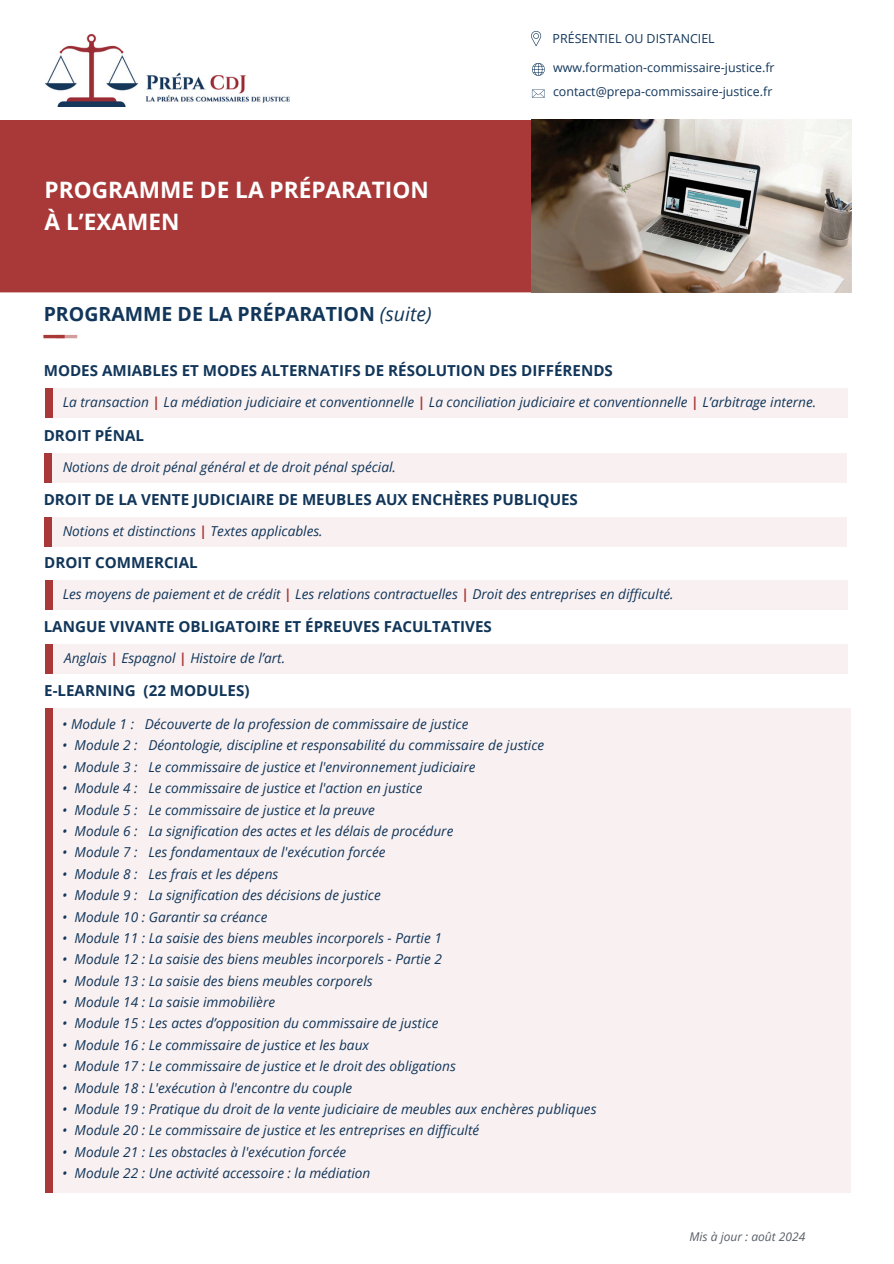
<style>
.page{position:relative;width:894px;height:1264px;background:#fff}
.page>*{position:absolute;margin:0;border:0;box-sizing:border-box;transform-origin:0 0}
.t1{font:700 22.65px/31.5px "Open Sans";color:#fff}
.t2{font:700 19.5px "Open Sans";color:#12365a}
.t3{font:700 15.15px "Open Sans";color:#12365a}
.t4{font:italic 13.65px "Open Sans";color:#12365a}
.t5{font:12.45px "Open Sans";color:#12365a}
.t6{font:italic 12px "Open Sans";color:#585f67}
.s1{font-weight:400;font-style:italic}
.s2{font-weight:700;color:#a93938}
</style>
<div class="page">
<div style="left:0;top:120px;width:531px;height:172px;background:#a93938"></div>
<hr style="left:56px;top:335px;width:21px;height:3px;background:#a93938">
<hr style="left:43px;top:335px;width:22px;height:3px;background:#a93938">
<div style="left:45px;top:388px;width:802px;height:29px;background:#f9f1f1"></div>
<div style="left:44px;top:453px;width:802px;height:30px;background:#f9f1f1"></div>
<div style="left:44px;top:517px;width:802px;height:29px;background:#f9f1f1"></div>
<div style="left:45px;top:580px;width:802px;height:30px;background:#f9f1f1"></div>
<div style="left:45px;top:644px;width:802px;height:29px;background:#f9f1f1"></div>
<svg style="left:531px;top:31px;width:10px;height:15px"></svg>
<svg style="left:532px;top:63px;width:12px;height:12px"></svg>
<svg style="left:531px;top:89px;width:13px;height:8px"></svg>
<div style="left:45px;top:388px;width:8px;height:29px;background:#a93938"></div>
<div style="left:44px;top:453px;width:8px;height:30px;background:#a93938"></div>
<div style="left:44px;top:517px;width:8px;height:29px;background:#a93938"></div>
<div style="left:45px;top:580px;width:8px;height:30px;background:#a93938"></div>
<div style="left:45px;top:644px;width:8px;height:29px;background:#a93938"></div>
<img style="left:531px;top:120px;width:320px;height:172px">
<div style="left:46px;top:708px;width:804px;height:484px;background:#f9f1f1"></div>
<div style="left:45px;top:708px;width:8px;height:484px;background:#a93938"></div>
<img style="left:45px;top:34px;width:245px;height:72px">
<p class="t1" style="left:44px;top:174px;width:385px">PROGRAMME DE LA PRÉPARATION<br>À L’EXAMEN</p>
<p class="t2" style="left:44px;top:300px;width:389px">PROGRAMME DE LA PRÉPARATION <span class="s1">(suite)</span></p>
<p class="t5" style="left:552px;top:29px;width:164px">PRÉSENTIEL OU DISTANCIEL</p>
<p class="t5" style="left:553px;top:59px;width:223px">www.formation-commissaire-justice.fr</p>
<p class="t5" style="left:553px;top:83px;width:221px">contact@prepa-commissaire-justice.fr</p>
<p class="t3" style="left:44px;top:360px;width:570px">MODES AMIABLES ET MODES ALTERNATIFS DE RÉSOLUTION DES DIFFÉRENDS</p>
<p class="t4" style="left:63px;top:393px;width:754px">La transaction <span class="s2">|</span> La médiation judiciaire et conventionnelle <span class="s2">|</span> La conciliation judiciaire et conventionnelle <span class="s2">|</span> L’arbitrage interne.</p>
<p class="t3" style="left:44px;top:425px;width:102px">DROIT PÉNAL</p>
<p class="t4" style="left:63px;top:458px;width:335px">Notions de droit pénal général et de droit pénal spécial.</p>
<p class="t3" style="left:44px;top:488px;width:535px">DROIT DE LA VENTE JUDICIAIRE DE MEUBLES AUX ENCHÈRES PUBLIQUES</p>
<h1 class="t4" style="left:63px;top:521px;width:261px">Notions et distinctions <span class="s2">|</span> Textes applicables.</h1>
<p class="t3" style="left:44px;top:552px;width:155px">DROIT COMMERCIAL</p>
<p class="t4" style="left:63px;top:585px;width:612px">Les moyens de paiement et de crédit <span class="s2">|</span> Les relations contractuelles <span class="s2">|</span> Droit des entreprises en difficulté.</p>
<p class="t3" style="left:44px;top:616px;width:449px">LANGUE VIVANTE OBLIGATOIRE ET ÉPREUVES FACULTATIVES</p>
<h2 class="t4" style="left:64px;top:648px;width:222px">Anglais <span class="s2">|</span> Espagnol <span class="s2">|</span> Histoire de l’art.</h2>
<p class="t3" style="left:44px;top:680px;width:207px">E-LEARNING (22 MODULES)</p>
<p class="t4" style="left:62px;top:714px;width:407px">• Module 1 : Découverte de la profession de commissaire de justice</p>
<p class="t4" style="left:62px;top:736px;width:483px">• Module 2 : Déontologie, discipline et responsabilité du commissaire de justice</p>
<p class="t4" style="left:62px;top:757px;width:414px">• Module 3 : Le commissaire de justice et l'environnement judiciaire</p>
<p class="t4" style="left:62px;top:778px;width:361px">• Module 4 : Le commissaire de justice et l'action en justice</p>
<p class="t4" style="left:62px;top:800px;width:314px">• Module 5 : Le commissaire de justice et la preuve</p>
<p class="t4" style="left:62px;top:821px;width:392px">• Module 6 : La signification des actes et les délais de procédure</p>
<p class="t4" style="left:62px;top:842px;width:324px">• Module 7 : Les fondamentaux de l'exécution forcée</p>
<p class="t4" style="left:62px;top:864px;width:217px">• Module 8 : Les frais et les dépens</p>
<p class="t4" style="left:62px;top:885px;width:320px">• Module 9 : La signification des décisions de justice</p>
<p class="t4" style="left:62px;top:907px;width:206px">• Module 10 : Garantir sa créance</p>
<p class="t4" style="left:62px;top:928px;width:381px">• Module 11 : La saisie des biens meubles incorporels - Partie 1</p>
<p class="t4" style="left:62px;top:949px;width:381px">• Module 12 : La saisie des biens meubles incorporels - Partie 2</p>
<p class="t4" style="left:62px;top:971px;width:312px">• Module 13 : La saisie des biens meubles corporels</p>
<p class="t4" style="left:62px;top:992px;width:214px">• Module 14 : La saisie immobilière</p>
<p class="t4" style="left:62px;top:1013px;width:377px">• Module 15 : Les actes d’opposition du commissaire de justice</p>
<p class="t4" style="left:62px;top:1035px;width:308px">• Module 16 : Le commissaire de justice et les baux</p>
<p class="t4" style="left:62px;top:1056px;width:395px">• Module 17 : Le commissaire de justice et le droit des obligations</p>
<p class="t4" style="left:62px;top:1078px;width:291px">• Module 18 : L'exécution à l'encontre du couple</p>
<p class="t4" style="left:62px;top:1099px;width:535px">• Module 19 : Pratique du droit de la vente judiciaire de meubles aux enchères publiques</p>
<p class="t4" style="left:62px;top:1120px;width:418px">• Module 20 : Le commissaire de justice et les entreprises en difficulté</p>
<p class="t4" style="left:62px;top:1142px;width:285px">• Module 21 : Les obstacles à l'exécution forcée</p>
<p class="t4" style="left:62px;top:1163px;width:309px">• Module 22 : Une activité accessoire : la médiation</p>
<h5 class="t6" style="left:689px;top:1227px;width:117px">Mis à jour : août 2024</h5>
</div>
